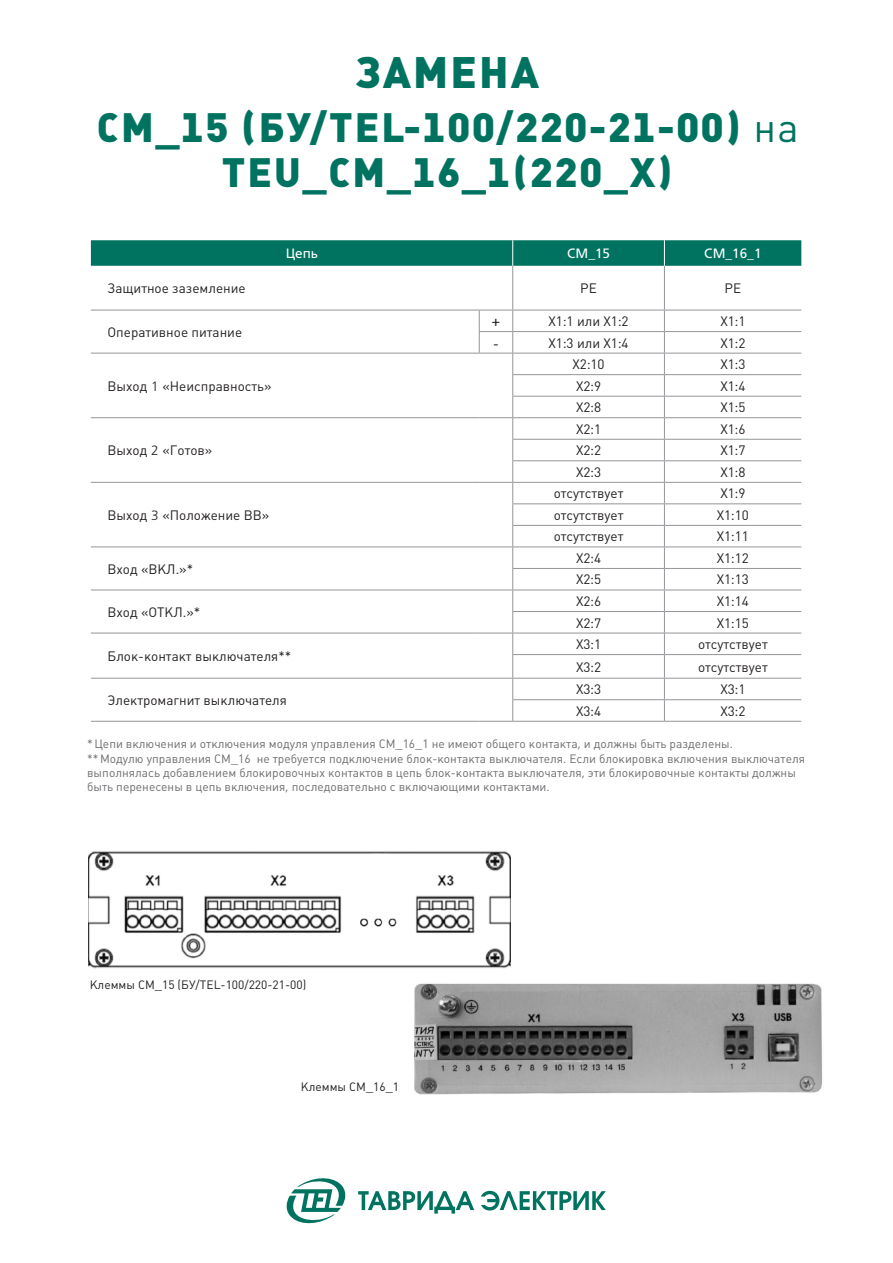
<style>
.page{position:relative;width:893px;height:1263px;background:#fff}
.page>*{position:absolute;margin:0;border:0;box-sizing:border-box;transform-origin:0 0}
.ЗАМЕНА{font:900 43.5px "Plumb";letter-spacing:.05em;color:#007360}
.НАЗВАНИЕ{font:900 40.5px/45px "Plumb";letter-spacing:.03em;color:#007360;text-align:center}
.t1{font:16.5px "Calibri";color:#231f20}
.ТЕКСТ_ВНУТРИ_ТАБЛИЦЫ{font:13.5px "Plumb";color:#231f20}
.ЗАГОЛОВОК_В_ТАБЛИЦЕ{font:13.5px "Free Set C";color:#fff}
.СНОСКИ{font:12px/14.4px "Plumb";color:#6c6d70}
.ТЕКСТ_ВНУТРИ_ТАБЛИЦЫ-2{font:12px "Plumb";color:#231f20}
.s1{font-weight:400}
.s2{font-family:"Frutiger LT Std";font-weight:300}
</style>
<div class="page">
<img style="left:88px;top:851px;width:423px;height:118px">
<hr style="left:512px;top:266px;width:1px;height:44px;background:#939598">
<hr style="left:664px;top:266px;width:1px;height:44px;background:#939598">
<hr style="left:91px;top:310px;width:388px;height:1px;background:#939598">
<hr style="left:479px;top:310px;width:34px;height:1px;background:#939598">
<hr style="left:513px;top:310px;width:151px;height:1px;background:#939598">
<hr style="left:664px;top:310px;width:137px;height:1px;background:#939598">
<hr style="left:479px;top:331px;width:34px;height:1px;background:#939598">
<svg style="left:479px;top:310px;width:1px;height:43px"></svg>
<hr style="left:513px;top:331px;width:151px;height:1px;background:#939598">
<hr style="left:664px;top:331px;width:137px;height:1px;background:#939598">
<hr style="left:91px;top:353px;width:388px;height:1px;background:#939598">
<hr style="left:479px;top:353px;width:34px;height:1px;background:#939598">
<hr style="left:513px;top:353px;width:151px;height:1px;background:#939598">
<hr style="left:664px;top:353px;width:137px;height:1px;background:#939598">
<hr style="left:512px;top:374px;width:152px;height:1px;background:#939598">
<hr style="left:664px;top:374px;width:137px;height:1px;background:#939598">
<hr style="left:512px;top:396px;width:152px;height:1px;background:#939598">
<hr style="left:664px;top:396px;width:137px;height:1px;background:#939598">
<hr style="left:91px;top:417px;width:388px;height:1px;background:#939598">
<hr style="left:479px;top:417px;width:34px;height:1px;background:#939598">
<hr style="left:513px;top:417px;width:151px;height:1px;background:#939598">
<hr style="left:664px;top:417px;width:137px;height:1px;background:#939598">
<hr style="left:512px;top:439px;width:152px;height:1px;background:#939598">
<hr style="left:664px;top:439px;width:137px;height:1px;background:#939598">
<hr style="left:512px;top:460px;width:152px;height:1px;background:#939598">
<hr style="left:664px;top:460px;width:137px;height:1px;background:#939598">
<hr style="left:91px;top:482px;width:388px;height:1px;background:#939598">
<hr style="left:479px;top:482px;width:34px;height:1px;background:#939598">
<hr style="left:513px;top:482px;width:151px;height:1px;background:#939598">
<hr style="left:664px;top:482px;width:137px;height:1px;background:#939598">
<hr style="left:512px;top:503px;width:152px;height:1px;background:#939598">
<hr style="left:664px;top:503px;width:137px;height:1px;background:#939598">
<hr style="left:512px;top:525px;width:152px;height:1px;background:#939598">
<hr style="left:664px;top:525px;width:137px;height:1px;background:#939598">
<hr style="left:91px;top:546px;width:388px;height:1px;background:#939598">
<hr style="left:479px;top:546px;width:34px;height:1px;background:#939598">
<hr style="left:513px;top:546px;width:151px;height:1px;background:#939598">
<hr style="left:664px;top:546px;width:137px;height:1px;background:#939598">
<hr style="left:512px;top:568px;width:152px;height:1px;background:#939598">
<hr style="left:664px;top:568px;width:137px;height:1px;background:#939598">
<hr style="left:91px;top:590px;width:388px;height:1px;background:#939598">
<hr style="left:479px;top:590px;width:34px;height:1px;background:#939598">
<hr style="left:513px;top:590px;width:151px;height:1px;background:#939598">
<hr style="left:664px;top:590px;width:137px;height:1px;background:#939598">
<hr style="left:512px;top:611px;width:152px;height:1px;background:#939598">
<hr style="left:664px;top:611px;width:137px;height:1px;background:#939598">
<hr style="left:91px;top:633px;width:388px;height:1px;background:#939598">
<hr style="left:479px;top:633px;width:34px;height:1px;background:#939598">
<hr style="left:513px;top:633px;width:151px;height:1px;background:#939598">
<hr style="left:664px;top:633px;width:137px;height:1px;background:#939598">
<hr style="left:512px;top:654px;width:152px;height:1px;background:#939598">
<hr style="left:664px;top:654px;width:137px;height:1px;background:#939598">
<hr style="left:91px;top:678px;width:388px;height:1px;background:#939598">
<hr style="left:479px;top:678px;width:34px;height:1px;background:#939598">
<hr style="left:91px;top:721px;width:388px;height:1px;background:#939598">
<hr style="left:479px;top:721px;width:34px;height:1px;background:#939598">
<hr style="left:513px;top:678px;width:151px;height:1px;background:#939598">
<hr style="left:664px;top:678px;width:137px;height:1px;background:#939598">
<hr style="left:512px;top:699px;width:152px;height:1px;background:#939598">
<svg style="left:512px;top:310px;width:1px;height:411px"></svg>
<hr style="left:664px;top:699px;width:137px;height:1px;background:#939598">
<svg style="left:664px;top:310px;width:1px;height:411px"></svg>
<hr style="left:513px;top:721px;width:151px;height:1px;background:#939598">
<hr style="left:664px;top:721px;width:137px;height:1px;background:#939598">
<svg style="left:91px;top:240px;width:710px;height:26px;background:#047563"></svg>
<img style="left:415px;top:983px;width:407px;height:112px">
<svg style="left:286px;top:1178px;width:320px;height:46px"></svg>
<p class="ЗАМЕНА" style="left:356px;top:44px;width:185px">ЗАМЕНА</p>
<p class="НАЗВАНИЕ" style="left:97px;top:103px;width:703px">CM_15 (БУ/TEL-100/220-21-00) <span class="s1">на<br></span>TEU_СМ_16_1(220_Х)</p>
<p class="ЗАГОЛОВОК_В_ТАБЛИЦЕ" style="left:286px;top:246px;width:34px">Цепь</p>
<p class="ЗАГОЛОВОК_В_ТАБЛИЦЕ" style="left:567px;top:246px;width:45px">CM_15</p>
<p class="ЗАГОЛОВОК_В_ТАБЛИЦЕ" style="left:704px;top:246px;width:59px">CM_16_1</p>
<p class="ТЕКСТ_ВНУТРИ_ТАБЛИЦЫ" style="left:107px;top:280px;width:140px">Защитное заземление</p>
<p class="ТЕКСТ_ВНУТРИ_ТАБЛИЦЫ" style="left:580px;top:280px;width:18px">PE</p>
<p class="ТЕКСТ_ВНУТРИ_ТАБЛИЦЫ" style="left:725px;top:280px;width:18px">PE</p>
<p class="ТЕКСТ_ВНУТРИ_ТАБЛИЦЫ" style="left:107px;top:324px;width:136px">Оперативное питание</p>
<p class="t1" style="left:492px;top:311px;width:10px">+</p>
<p class="ТЕКСТ_ВНУТРИ_ТАБЛИЦЫ" style="left:549px;top:313px;width:82px">X1:1 или X1:2</p>
<p class="ТЕКСТ_ВНУТРИ_ТАБЛИЦЫ" style="left:720px;top:313px;width:27px">X1:1</p>
<p class="t1" style="left:493px;top:333px;width:7px">-</p>
<p class="ТЕКСТ_ВНУТРИ_ТАБЛИЦЫ" style="left:549px;top:335px;width:82px">X1:3 или X1:4</p>
<p class="ТЕКСТ_ВНУТРИ_ТАБЛИЦЫ" style="left:720px;top:335px;width:27px">X1:2</p>
<p class="ТЕКСТ_ВНУТРИ_ТАБЛИЦЫ" style="left:107px;top:378px;width:165px">Выход <span class="s2">1</span> «Неисправность»</p>
<p class="ТЕКСТ_ВНУТРИ_ТАБЛИЦЫ" style="left:107px;top:443px;width:106px">Выход <span class="s2">2</span> «Готов»</p>
<p class="ТЕКСТ_ВНУТРИ_ТАБЛИЦЫ" style="left:107px;top:507px;width:163px">Выход <span class="s2">3</span> «Положение ВВ»</p>
<p class="ТЕКСТ_ВНУТРИ_ТАБЛИЦЫ" style="left:107px;top:561px;width:87px">Вход «ВКЛ.»*</p>
<p class="ТЕКСТ_ВНУТРИ_ТАБЛИЦЫ" style="left:107px;top:604px;width:94px">Вход «ОТКЛ.»*</p>
<p class="ТЕКСТ_ВНУТРИ_ТАБЛИЦЫ" style="left:107px;top:648px;width:185px">Блок-контакт выключателя**</p>
<p class="ТЕКСТ_ВНУТРИ_ТАБЛИЦЫ" style="left:107px;top:692px;width:181px">Электромагнит выключателя</p>
<p class="ТЕКСТ_ВНУТРИ_ТАБЛИЦЫ" style="left:572px;top:357px;width:34px">X2:10</p>
<p class="ТЕКСТ_ВНУТРИ_ТАБЛИЦЫ" style="left:720px;top:357px;width:27px">X1:3</p>
<p class="ТЕКСТ_ВНУТРИ_ТАБЛИЦЫ" style="left:576px;top:378px;width:27px">X2:9</p>
<p class="ТЕКСТ_ВНУТРИ_ТАБЛИЦЫ" style="left:720px;top:378px;width:27px">X1:4</p>
<p class="ТЕКСТ_ВНУТРИ_ТАБЛИЦЫ" style="left:576px;top:400px;width:27px">X2:8</p>
<p class="ТЕКСТ_ВНУТРИ_ТАБЛИЦЫ" style="left:720px;top:400px;width:27px">X1:5</p>
<p class="ТЕКСТ_ВНУТРИ_ТАБЛИЦЫ" style="left:576px;top:421px;width:27px">X2:1</p>
<p class="ТЕКСТ_ВНУТРИ_ТАБЛИЦЫ" style="left:720px;top:421px;width:27px">X1:6</p>
<p class="ТЕКСТ_ВНУТРИ_ТАБЛИЦЫ" style="left:576px;top:443px;width:27px">X2:2</p>
<p class="ТЕКСТ_ВНУТРИ_ТАБЛИЦЫ" style="left:720px;top:443px;width:27px">X1:7</p>
<p class="ТЕКСТ_ВНУТРИ_ТАБЛИЦЫ" style="left:576px;top:464px;width:27px">X2:3</p>
<p class="ТЕКСТ_ВНУТРИ_ТАБЛИЦЫ" style="left:720px;top:464px;width:27px">X1:8</p>
<p class="ТЕКСТ_ВНУТРИ_ТАБЛИЦЫ" style="left:554px;top:486px;width:71px">отсутствует</p>
<p class="ТЕКСТ_ВНУТРИ_ТАБЛИЦЫ" style="left:720px;top:486px;width:27px">X1:9</p>
<p class="ТЕКСТ_ВНУТРИ_ТАБЛИЦЫ" style="left:554px;top:507px;width:71px">отсутствует</p>
<p class="ТЕКСТ_ВНУТРИ_ТАБЛИЦЫ" style="left:717px;top:507px;width:34px">X1:10</p>
<p class="ТЕКСТ_ВНУТРИ_ТАБЛИЦЫ" style="left:554px;top:529px;width:71px">отсутствует</p>
<p class="ТЕКСТ_ВНУТРИ_ТАБЛИЦЫ" style="left:717px;top:529px;width:34px">X1:11</p>
<p class="ТЕКСТ_ВНУТРИ_ТАБЛИЦЫ" style="left:576px;top:550px;width:27px">X2:4</p>
<p class="ТЕКСТ_ВНУТРИ_ТАБЛИЦЫ" style="left:717px;top:550px;width:34px">X1:12</p>
<p class="ТЕКСТ_ВНУТРИ_ТАБЛИЦЫ" style="left:576px;top:572px;width:27px">X2:5</p>
<p class="ТЕКСТ_ВНУТРИ_ТАБЛИЦЫ" style="left:717px;top:572px;width:34px">X1:13</p>
<p class="ТЕКСТ_ВНУТРИ_ТАБЛИЦЫ" style="left:576px;top:593px;width:27px">X2:6</p>
<p class="ТЕКСТ_ВНУТРИ_ТАБЛИЦЫ" style="left:717px;top:593px;width:34px">X1:14</p>
<p class="ТЕКСТ_ВНУТРИ_ТАБЛИЦЫ" style="left:576px;top:615px;width:27px">X2:7</p>
<p class="ТЕКСТ_ВНУТРИ_ТАБЛИЦЫ" style="left:717px;top:615px;width:34px">X1:15</p>
<p class="ТЕКСТ_ВНУТРИ_ТАБЛИЦЫ" style="left:576px;top:636px;width:27px">X3:1</p>
<p class="ТЕКСТ_ВНУТРИ_ТАБЛИЦЫ" style="left:698px;top:636px;width:71px">отсутствует</p>
<p class="ТЕКСТ_ВНУТРИ_ТАБЛИЦЫ" style="left:576px;top:659px;width:27px">X3:2</p>
<p class="ТЕКСТ_ВНУТРИ_ТАБЛИЦЫ" style="left:698px;top:659px;width:71px">отсутствует</p>
<p class="ТЕКСТ_ВНУТРИ_ТАБЛИЦЫ" style="left:576px;top:682px;width:27px">X3:3</p>
<p class="ТЕКСТ_ВНУТРИ_ТАБЛИЦЫ" style="left:720px;top:682px;width:27px">X3:1</p>
<p class="ТЕКСТ_ВНУТРИ_ТАБЛИЦЫ" style="left:576px;top:703px;width:27px">X3:4</p>
<p class="ТЕКСТ_ВНУТРИ_ТАБЛИЦЫ" style="left:720px;top:703px;width:27px">X3:2</p>
<p class="СНОСКИ" style="left:87px;top:737px;width:647px">*Цепи включения и отключения модуля управления CM_16_1 не имеют общего контакта, и должны быть разделены.</p>
<p class="СНОСКИ" style="left:87px;top:751px;width:719px">**Модулю управления СМ_16 не требуется подключение блок-контакта выключателя. Если блокировка включения выключателя выполнялась добавлением блокировочных контактов в цепь блок-контакта выключателя, эти блокировочные контакты должны быть перенесены в цепь включения, последовательно с включающими контактами.</p>
<p class="ТЕКСТ_ВНУТРИ_ТАБЛИЦЫ-2" style="left:90px;top:978px;width:218px">Клеммы СМ_15 (БУ/TEL-100/220-21-00)</p>
<p class="ТЕКСТ_ВНУТРИ_ТАБЛИЦЫ-2" style="left:301px;top:1080px;width:100px">Клеммы CM_16_1</p>
</div>
